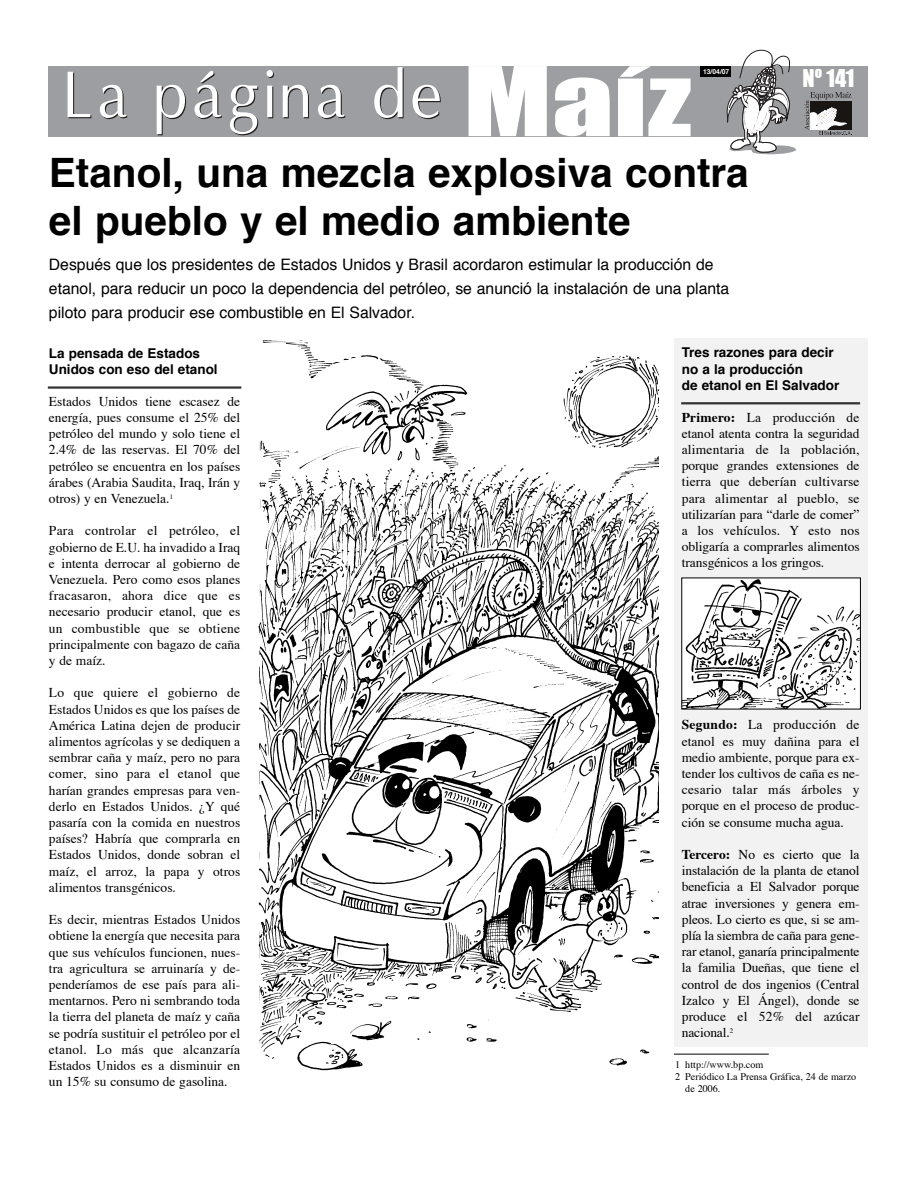
<style>
.page{position:relative;width:918px;height:1188px;background:#fff}
.page>*{position:absolute;margin:0;border:0;box-sizing:border-box;transform-origin:0 0}
.t1{font:700 40.5px/48.6px "Helvetica";color:#000}
.t2{font:22.5px "Impact";color:#fff}
.t3{font:15.75px/23.7px "Helvetica";color:#000}
.t4{font:13.5px/16.2px "Times";color:#000;text-align:justify}
.t5{font:700 13.5px/16.2px "Helvetica";color:#000}
.t6{font:10.2px "Times";color:#000}
.t7{font:700 6.75px "Helvetica";color:#fff}
.s1{font-weight:700}
</style>
<div class="page">
<div style="left:674px;top:338px;width:193px;height:709px;background:#f2f2f2"></div>
<div style="left:48px;top:66px;width:820px;height:71px;background:#9c9ea1"></div>
<svg style="left:469px;top:66px;width:78px;height:70px;background:#f3f3f4"></svg>
<svg style="left:555px;top:77px;width:55px;height:59px"></svg>
<svg style="left:618px;top:66px;width:73px;height:70px"></svg>
<svg style="left:727px;top:50px;width:69px;height:104px"></svg>
<svg style="left:68px;top:72px;width:23px;height:46px"></svg>
<svg style="left:100px;top:85px;width:27px;height:34px"></svg>
<svg style="left:157px;top:85px;width:29px;height:50px"></svg>
<svg style="left:194px;top:71px;width:28px;height:48px"></svg>
<svg style="left:230px;top:85px;width:28px;height:50px"></svg>
<svg style="left:267px;top:70px;width:7px;height:48px"></svg>
<svg style="left:283px;top:85px;width:26px;height:33px"></svg>
<svg style="left:318px;top:85px;width:27px;height:34px"></svg>
<svg style="left:374px;top:67px;width:30px;height:52px"></svg>
<svg style="left:413px;top:85px;width:28px;height:34px"></svg>
<svg style="left:804px;top:92px;width:48px;height:43px"></svg>
<div style="left:700px;top:66px;width:31px;height:11px;background:#000"></div>
<hr style="left:48px;top:386px;width:193px;height:3px;background:#333">
<hr style="left:681px;top:402px;width:179px;height:2px;background:#333">
<hr style="left:674px;top:1054px;width:95px;height:1px;background:#000">
<img style="left:683px;top:580px;width:176px;height:127px">
<img style="left:258px;top:341px;width:401px;height:730px">
<p class="t7" style="left:703px;top:69px;width:28px">13/04/07</p>
<h1 class="t1" style="left:49px;top:151px;width:701px">Etanol, una mezcla explosiva contra el pueblo y el medio ambiente</h1>
<p class="t3" style="left:49px;top:254px;width:682px">Después que los presidentes de Estados Unidos y Brasil acordaron estimular la producción de etanol, para reducir un poco la dependencia del petróleo, se anunció la instalación de una planta piloto para producir ese combustible en El Salvador.</p>
<h2 class="t2" style="left:803px;top:64px;width:53px">Nº 141</h2>
<p class="t5" style="left:49px;top:346px;width:170px">La pensada de Estados<br>Unidos con eso del etanol</p>
<p class="t4" style="left:49px;top:394px;width:193px">Estados Unidos tiene escasez de energía, pues consume el 25% del petróleo del mundo y solo tiene el 2.4% de las reservas. El 70% del petróleo se encuentra en los países árabes (Arabia Saudita, Iraq, Irán y otros) y en Venezuela.<sup>1</sup></p>
<p class="t4" style="left:49px;top:524px;width:193px">Para controlar el petróleo, el gobierno de E.U. ha invadido a Iraq e intenta derrocar al gobierno de Venezuela. Pero como esos planes fracasaron, ahora dice que es necesario producir etanol, que es un combustible que se obtiene principalmente con bagazo de caña y de maíz.</p>
<p class="t4" style="left:49px;top:686px;width:193px">Lo que quiere el gobierno de Estados Unidos es que los países de América Latina dejen de producir alimentos agrícolas y se dediquen a sembrar caña y maíz, pero no para comer, sino para el etanol que harían grandes empresas para ven&shy;derlo en Estados Unidos. ¿Y qué pasaría con la comida en nuestros países? Habría que comprarla en Estados Unidos, donde sobran el maíz, el arroz, la papa y otros alimentos transgénicos.</p>
<p class="t4" style="left:49px;top:913px;width:193px">Es decir, mientras Estados Unidos obtiene la energía que necesita para que sus vehículos funcionen, nues&shy;tra agricultura se arruinaría y de&shy;penderíamos de ese país para ali&shy;mentarnos. Pero ni sembrando toda la tierra del planeta de maíz y caña se podría sustituir el petróleo por el etanol. Lo más que alcanzaría Estados Unidos es a disminuir en un 15% su consumo de gasolina.</p>
<p class="t5" style="left:682px;top:346px;width:159px">Tres razones para decir no a la producción<br>de etanol en El Salvador</p>
<p class="t4" style="left:682px;top:410px;width:179px"><span class="s1">Primero:</span> La producción de etanol atenta contra la seguridad alimentaria de la población, porque grandes extensiones de tierra que deberían cultivarse para alimentar al pueblo, se utilizarían para “darle de comer” a los vehículos. Y esto nos obligaría a comprarles alimentos transgénicos a los gringos.</p>
<p class="t4" style="left:682px;top:718px;width:179px"><span class="s1">Segundo:</span> La producción de etanol es muy dañina para el medio ambiente, porque para ex&shy;tender los cultivos de caña es ne&shy;cesario talar más árboles y porque en el proceso de produc&shy;ción se consume mucha agua.</p>
<p class="t4" style="left:682px;top:848px;width:179px"><span class="s1">Tercero:</span> No es cierto que la instalación de la planta de etanol beneficia a El Salvador porque atrae inversiones y genera em&shy;pleos. Lo cierto es que, si se am&shy;plía la siembra de caña para gene&shy;rar etanol, ganaría principalmente la familia Dueñas, que tiene el control de dos ingenios (Central Izalco y El Ángel), donde se produce el 52% del azúcar nacional.<sup>2</sup></p>
<p class="t6" style="left:675px;top:1060px;width:90px">1 http://www.bp.com</p>
<p class="t6" style="left:675px;top:1072px;width:183px">2 Periódico La Prensa Gráfica, 24 de marzo</p>
<p class="t6" style="left:685px;top:1084px;width:37px">de 2006.</p>
</div>
